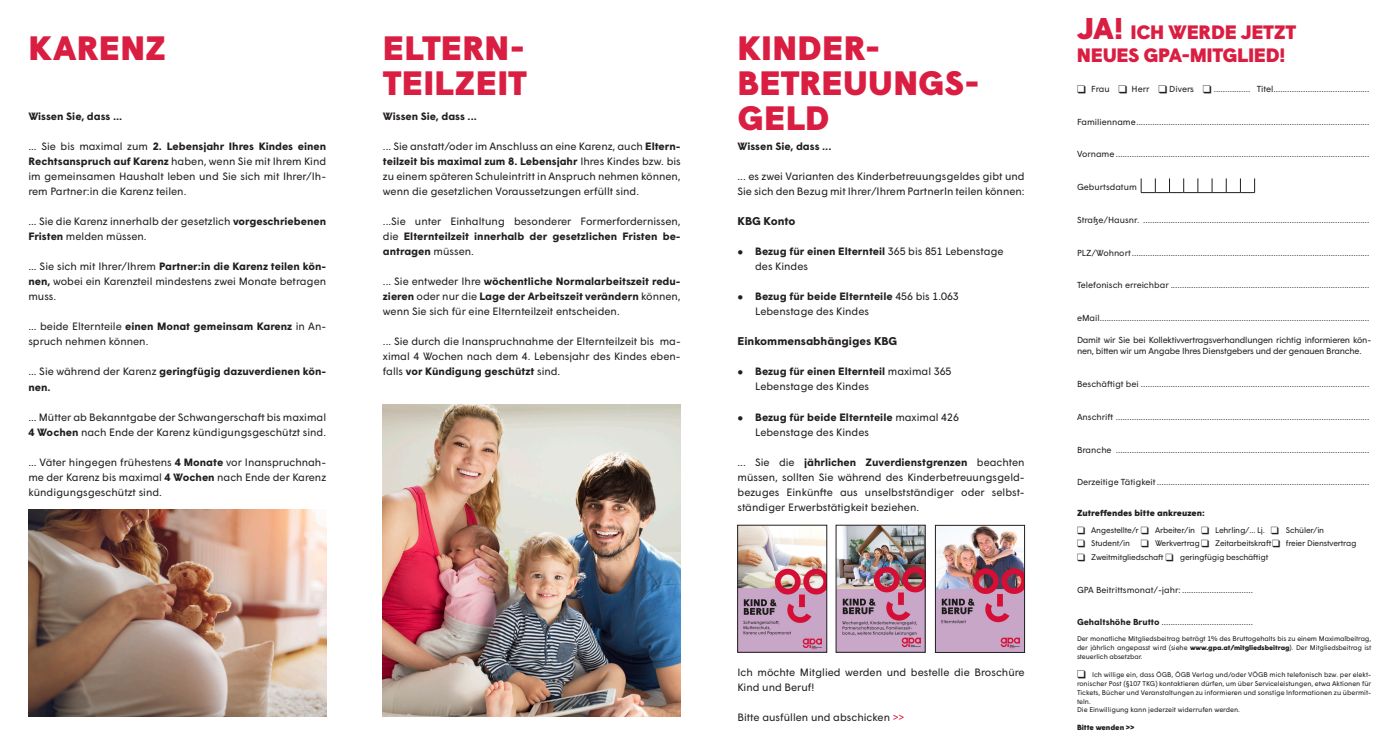
<style>
.page{position:relative;width:1397px;height:745px;background:#fff}
.page>*{position:absolute;margin:0;border:0;box-sizing:border-box;transform-origin:0 0}
.t1{font:900 33.75px/35px "Wigrum";letter-spacing:.005em;color:#da1e42}
.t2{font:900 19.38px/23.2px "Wigrum";letter-spacing:-.02em;color:#da1e42}
.t3{font:700 11.25px "Wigrum";color:#231f20}
.t4{font:10.62px/15px "Wigrum";color:#231f20}
.t5{font:700 10.62px/15px "Wigrum";color:#231f20}
.t6{font:8.75px "Wigrum";color:#231f20}
.t7{font:8.75px/11.2px "Wigrum";letter-spacing:-.02em;color:#231f20}
.t8{font:900 8.75px "Wigrum";color:#231f20}
.t9{font:8.12px "Wigrum";letter-spacing:-.02em;color:#231f20}
.t10{font:900 7.5px "Wigrum";letter-spacing:-.01em;color:#231f20}
.t11{font:6.88px/8.8px "Wigrum";color:#231f20;text-align:justify}
.s1{font-weight:700}
.s2{font-weight:400}
.s3{color:#da1e42}
.s4{font-size:30px}
.s5{font-weight:900}
</style>
<div class="page">
<img style="left:28px;top:509px;width:298px;height:207px">
<img style="left:383px;top:404px;width:297px;height:312px">
<img style="left:837px;top:526px;width:86px;height:124px">
<img style="left:937px;top:527px;width:85px;height:123px">
<div style="left:935px;top:525px;width:89px;height:127px;border:1px solid #231f20"></div>
<img style="left:739px;top:526px;width:85px;height:124px">
<div style="left:737px;top:524px;width:89px;height:128px;border:1px solid #231f20"></div>
<svg style="left:1140px;top:178px;width:115px;height:15px"></svg>
<h1 class="t1" style="left:28px;top:28px;width:139px">KARENZ</h1>
<p class="t5" style="left:28px;top:108px;width:95px">Wissen Sie, dass ...</p>
<p class="t4" style="left:28px;top:138px;width:299px;text-align:justify">... Sie bis maximal zum <span class="s1">2. Lebensjahr Ihres Kindes einen Rechtsanspruch auf Karenz</span> haben, wenn Sie mit Ihrem Kind im gemeinsamen Haushalt leben und Sie sich mit Ihrer/Ih&shy;rem Partner:in die Karenz teilen.</p>
<p class="t4" style="left:28px;top:213px;width:299px">... Sie die Karenz innerhalb der gesetzlich <span class="s1">vorgeschriebenen<br>Fristen</span> melden müssen.</p>
<p class="t4" style="left:28px;top:258px;width:299px;text-align:justify">... Sie sich mit Ihrer/Ihrem <span class="s1">Partner:in die Karenz teilen kön&shy;nen,</span> wobei ein Karenzteil mindestens zwei Monate betragen muss.</p>
<p class="t4" style="left:28px;top:318px;width:299px">... beide Elternteile <span class="s1">einen Monat gemeinsam Karenz</span> in An&shy;spruch nehmen können.</p>
<p class="t5" style="left:28px;top:363px;width:299px"><span class="s2">... Sie während der Karenz</span> geringfügig dazuverdienen kön&shy;nen.</p>
<p class="t4" style="left:28px;top:408px;width:299px">... Mütter ab Bekanntgabe der Schwangerschaft bis maximal<br><span class="s1">4 Wochen</span> nach Ende der Karenz kündigungsgeschützt sind.</p>
<p class="t4" style="left:28px;top:453px;width:299px;text-align:justify">... Väter hingegen frühestens <span class="s1">4 Monate</span> vor Inanspruchnah&shy;me der Karenz bis maximal <span class="s1">4 Wochen</span> nach Ende der Karenz kündigungsgeschützt sind.</p>
<h1 class="t1" style="left:383px;top:28px;width:146px">ELTERN-<br>TEILZEIT</h1>
<p class="t5" style="left:383px;top:108px;width:95px">Wissen Sie, dass ...</p>
<p class="t4" style="left:383px;top:138px;width:299px;text-align:justify">... Sie anstatt/oder im Anschluss an eine Karenz, auch <span class="s1">Eltern&shy;teilzeit bis maximal zum 8. Lebensjahr</span> Ihres Kindes bzw. bis zu einem späteren Schuleintritt in Anspruch nehmen können, wenn die gesetzlichen Voraussetzungen erfüllt sind.</p>
<p class="t4" style="left:383px;top:213px;width:299px;text-align:justify">...Sie unter Einhaltung besonderer Formerfordernissen, die <span class="s1">Elternteilzeit innerhalb der gesetzlichen Fristen be&shy;antragen</span> müssen.</p>
<p class="t4" style="left:383px;top:273px;width:299px;text-align:justify">... Sie entweder Ihre <span class="s1">wöchentliche Normalarbeitszeit redu&shy;zieren</span> oder nur die <span class="s1">Lage der Arbeitszeit verändern</span> können, wenn Sie sich für eine Elternteilzeit entscheiden.</p>
<p class="t4" style="left:383px;top:333px;width:299px;text-align:justify">... Sie durch die Inanspruchnahme der Elternteilzeit bis ma&shy;ximal 4 Wochen nach dem 4. Lebensjahr des Kindes eben&shy;falls <span class="s1">vor Kündigung geschützt</span> sind.</p>
<h1 class="t1" style="left:737px;top:28px;width:243px">KINDER-<br>BETREUUNGS-<br>GELD</h1>
<p class="t5" style="left:737px;top:138px;width:95px">Wissen Sie, dass ...</p>
<p class="t4" style="left:737px;top:168px;width:289px">... es zwei Varianten des Kinderbetreuungsgeldes gibt und<br>Sie sich den Bezug mit Ihrer/Ihrem PartnerIn teilen können:</p>
<p class="t3" style="left:737px;top:213px;width:60px">KBG Konto</p>
<p class="t4" style="left:755px;top:243px;width:250px;text-indent:-18px">● <span class="s1">Bezug für einen Elternteil</span> 365 bis 851 Lebenstage des Kindes</p>
<p class="t4" style="left:755px;top:288px;width:205px;text-indent:-18px">● <span class="s1">Bezug für beide Elternteile</span> 456 bis 1.063<br>Lebenstage des Kindes</p>
<p class="t3" style="left:737px;top:333px;width:161px">Einkommensabhängiges KBG</p>
<p class="t4" style="left:755px;top:363px;width:198px;text-indent:-18px">● <span class="s1">Bezug für einen Elternteil</span> maximal 365<br>Lebenstage des Kindes</p>
<p class="t4" style="left:755px;top:408px;width:205px;text-indent:-18px">● <span class="s1">Bezug für beide Elternteile</span> maximal 426<br>Lebenstage des Kindes</p>
<p class="t4" style="left:737px;top:453px;width:289px;text-align:justify">... Sie die <span class="s1">jährlichen Zuverdienstgrenzen</span> beachten müssen, sollten Sie während des Kinderbetreuungsgeld&shy;bezuges Einkünfte aus unselbstständiger oder selbst&shy;ständiger Erwerbstätigkeit beziehen.</p>
<p class="t4" style="left:737px;top:663px;width:289px">Ich möchte Mitglied werden und bestelle die Broschüre<br>Kind und Beruf!</p>
<p class="t4" style="left:737px;top:708px;width:168px">Bitte ausfüllen und abschicken <span class="s3">&gt;&gt;</span></p>
<h2 class="t2" style="left:1076px;top:19px;width:221px"><span class="s4">JA!</span> ICH WERDE JETZT<br>NEUES GPA-MITGLIED!</h2>
<p class="t6" style="left:1076px;top:82px;width:294px">❑ Frau ❑ Herr ❑ Divers ❑ ................ Titel..........................................</p>
<p class="t6" style="left:1076px;top:115px;width:294px">Familienname......................................................................................................</p>
<p class="t6" style="left:1076px;top:148px;width:294px">Vorname ...............................................................................................................</p>
<p class="t6" style="left:1076px;top:180px;width:61px">Geburtsdatum</p>
<p class="t6" style="left:1076px;top:213px;width:294px">Straße/Hausnr. ...................................................................................................</p>
<p class="t6" style="left:1076px;top:246px;width:294px">PLZ/Wohnort........................................................................................................</p>
<p class="t6" style="left:1076px;top:278px;width:294px">Telefonisch erreichbar .......................................................................................</p>
<p class="t7" style="left:1076px;top:312px;width:294px">eMail......................................................................................................................</p>
<p class="t7" style="left:1076px;top:333px;width:296px">Damit wir Sie bei Kollektivvertragsverhandlungen richtig informieren kön&shy;nen, bitten wir um Angabe Ihres Dienstgebers und der genauen Branche.</p>
<p class="t6" style="left:1076px;top:377px;width:294px">Beschäftigt bei ....................................................................................................</p>
<p class="t6" style="left:1076px;top:410px;width:294px">Anschrift ...............................................................................................................</p>
<p class="t6" style="left:1076px;top:442px;width:294px">Branche ...............................................................................................................</p>
<p class="t6" style="left:1076px;top:475px;width:294px">Derzeitige Tätigkeit.............................................................................................</p>
<p class="t8" style="left:1076px;top:505px;width:129px">Zutreffendes bitte ankreuzen:</p>
<p class="t9" style="left:1076px;top:523px;width:249px">❑ Angestellte/r ❑ Arbeiter/in ❑ Lehrling/... Lj. ❑ Schüler/in</p>
<p class="t9" style="left:1076px;top:537px;width:55px">❑ Student/in</p>
<p class="t9" style="left:1140px;top:537px;width:217px">❑ Werkvertrag ❑ Zeitarbeitskraft❑ freier Dienstvertrag</p>
<p class="t9" style="left:1076px;top:550px;width:193px">❑ Zweitmitgliedschaft ❑ geringfügig beschäftigt</p>
<p class="t7" style="left:1076px;top:615px;width:177px"><span class="s1">Gehaltshöhe Brutto</span> ........................................</p>
<p class="t11" style="left:1076px;top:633px;width:296px">Der monatliche Mitgliedsbeitrag beträgt 1% des Bruttogehalts bis zu einem Maximalbeitrag, der jährlich angepasst wird (siehe <span class="s5">www.gpa.at/mitgliedsbeitrag</span>). Der Mitgliedsbeitrag ist steuerlich absetzbar.</p>
<p class="t11" style="left:1076px;top:669px;width:296px;text-align:left">❑ Ich willige ein, dass ÖGB, ÖGB Verlag und/oder VÖGB mich telefonisch bzw. per elekt&shy;ronischer Post (§107 TKG) kontaktieren dürfen, um über Serviceleistungen, etwa Aktionen für Tickets, Bücher und Veranstaltungen zu informieren und sonstige Informationen zu übermit&shy;teln.<br>Die Einwilligung kann jederzeit widerrufen werden.</p>
<p class="t10" style="left:1076px;top:720px;width:59px">Bitte wenden &gt;&gt;</p>
</div>
